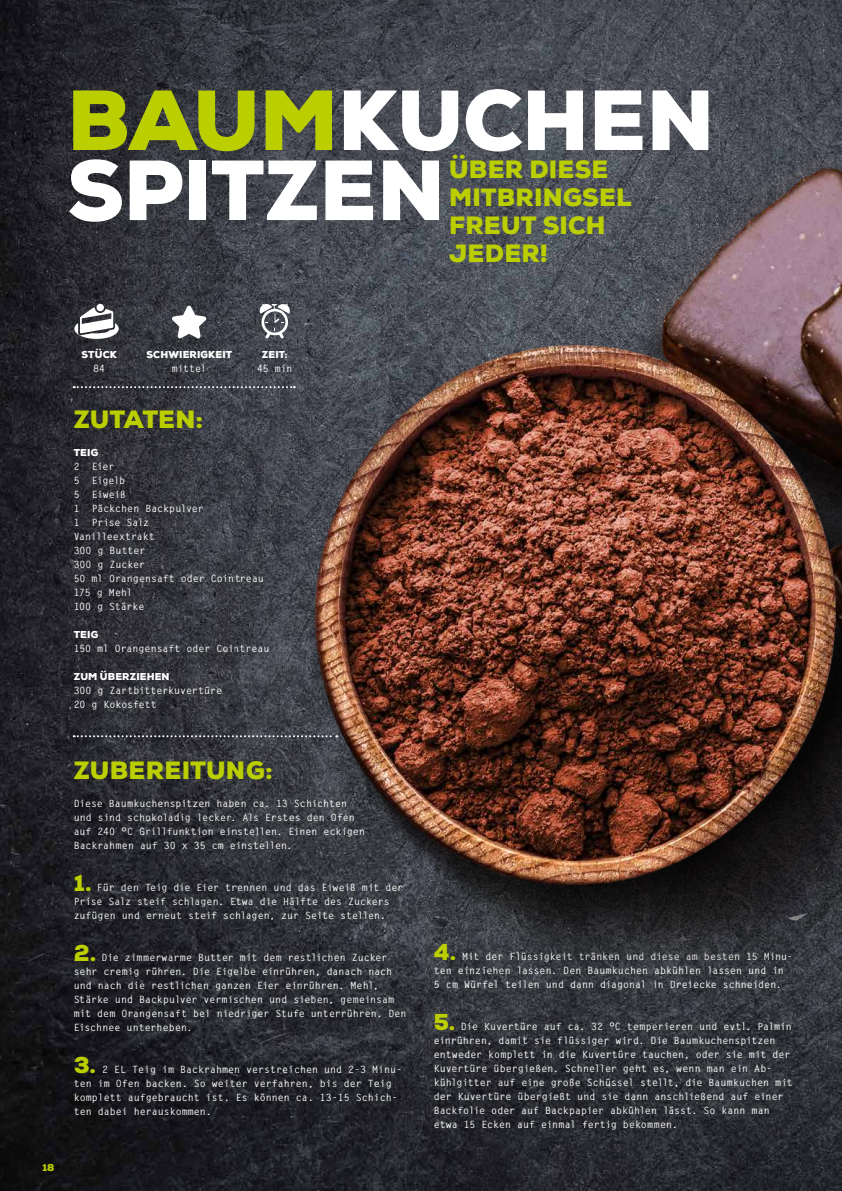
<style>
.page{position:relative;width:842px;height:1191px;background:#fff}
.page>*{position:absolute;margin:0;border:0;box-sizing:border-box;transform-origin:0 0}
.t1{font:900 85px/70px "Nexa";letter-spacing:-.005em;color:#fff}
.t2{font:900 25px/28px "Nexa";letter-spacing:.01em;color:#bbcf00}
.t3{font:900 23px "Nexa";color:#bbcf00}
.t4{font:700 10px/14px "Letter Gothic Std";letter-spacing:-.005em;color:#fff}
.t5{font:900 10px "Nexa";letter-spacing:.015em;color:#fff}
.t6{font:900 10px "Nexa";color:#bbcf00}
.s1{color:#bbcf00}
</style>
<div class="page">
<img style="left:0;top:0;width:448px;height:1191px">
<svg style="left:448px;top:965px;width:394px;height:226px;background:#2b2d33"></svg>
<svg style="left:655px;top:965px;width:187px;height:77px;background:#35383d"></svg>
<img style="left:237px;top:0;width:605px;height:965px">
<svg style="left:259px;top:303px;width:31px;height:36px"></svg>
<div style="left:97px;top:304px;width:7px;height:7px;background:#fff;border-radius:50%"></div>
<svg style="left:74px;top:307px;width:45px;height:32px"></svg>
<svg style="left:172px;top:306px;width:34px;height:32px"></svg>
<svg style="left:74px;top:386px;width:221px;height:2px"></svg>
<svg style="left:74px;top:735px;width:263px;height:2px"></svg>
<h1 class="t1" style="left:67px;top:86px;width:649px"><span class="s1">BAUM</span>KUCHEN<br>SPITZEN</h1>
<h2 class="t2" style="left:449px;top:155px;width:184px">ÜBER DIESE<br>MITBRINGSEL<br>FREUT SICH<br>JEDER!</h2>
<p class="t5" style="left:81px;top:347px;width:37px">STÜCK</p>
<p class="t4" style="left:93px;top:361px;width:14px">84</p>
<p class="t5" style="left:146px;top:347px;width:87px">SCHWIERIGKEIT</p>
<p class="t4" style="left:172px;top:361px;width:36px">mittel</p>
<p class="t5" style="left:262px;top:348px;width:27px">ZEIT:</p>
<p class="t4" style="left:257px;top:361px;width:37px">45 min</p>
<h2 class="t2" style="left:74px;top:405px;width:131px">ZUTATEN:</h2>
<p class="t5" style="left:74px;top:446px;width:26px">TEIG</p>
<p class="t4" style="left:74px;top:460px;width:192px">2 Eier<br>5 Eigelb<br>5 Eiweiß<br>1 Päckchen Backpulver<br>1 Prise Salz<br>Vanilleextrakt<br>300 g Butter<br>300 g Zucker<br>50 ml Orangensaft oder Cointreau<br>175 g Mehl<br>100 g Stärke</p>
<p class="t5" style="left:74px;top:628px;width:26px">TEIG</p>
<p class="t4" style="left:74px;top:642px;width:197px">150 ml Orangensaft oder Cointreau</p>
<p class="t5" style="left:74px;top:670px;width:97px">ZUM ÜBERZIEHEN</p>
<p class="t4" style="left:74px;top:684px;width:150px">300 g Zartbitterkuvertüre<br>20 g Kokosfett</p>
<p class="t6" style="left:43px;top:1161px;width:13px">18</p>
<h2 class="t2" style="left:74px;top:756px;width:201px">ZUBEREITUNG:</h2>
<p class="t4" style="left:74px;top:796px;width:293px">Diese Baumkuchenspitzen haben ca. 13 Schichten und sind schokoladig lecker. Als Erstes den Ofen auf 240 °C Grillfunktion einstellen. Einen eckigen Backrahmen auf 30 x 35 cm einstellen.</p>
<h3 class="t3" style="left:74px;top:868px;width:20px">1.</h3>
<p class="t4" style="left:74px;top:880px;width:331px;text-indent:23px">Für den Teig die Eier trennen und das Eiweiß mit der<br>Prise Salz steif schlagen. Etwa die Hälfte des Zuckers zufügen und erneut steif schlagen, zur Seite stellen.</p>
<h3 class="t3" style="left:74px;top:938px;width:24px">2.</h3>
<p class="t4" style="left:74px;top:950px;width:334px;text-indent:28px">Die zimmerwarme Butter mit dem restlichen Zucker sehr cremig rühren. Die Eigelbe einrühren, danach nach und nach die restlichen ganzen Eier einrühren. Mehl, Stärke und Backpulver vermischen und sieben, gemeinsam mit dem Orangensaft bei niedriger Stufe unterrühren. Den Eischnee unterheben.</p>
<h3 class="t3" style="left:74px;top:1050px;width:24px">3.</h3>
<p class="t4" style="left:74px;top:1062px;width:330px;text-indent:28px">2 EL Teig im Backrahmen verstreichen und 2-3 Minu&shy;ten im Ofen backen. So weiter verfahren, bis der Teig komplett aufgebraucht ist. Es können ca. 13-15 Schich&shy;ten dabei herauskommen.</p>
<h3 class="t3" style="left:434px;top:937px;width:24px">4.</h3>
<p class="t4" style="left:434px;top:950px;width:360px;text-indent:28px">Mit der Flüssigkeit tränken und diese am besten 15 Minu&shy;ten einziehen lassen. Den Baumkuchen abkühlen lassen und in<br>5 cm Würfel teilen und dann diagonal in Dreiecke schneiden.</p>
<h3 class="t3" style="left:434px;top:1007px;width:23px">5.</h3>
<p class="t4" style="left:434px;top:1020px;width:360px;text-indent:27px">Die Kuvertüre auf ca. 32 °C temperieren und evtl. Palmin einrühren, damit sie flüssiger wird. Die Baumkuchenspitzen entweder komplett in die Kuvertüre tauchen, oder sie mit der Kuvertüre übergießen. Schneller geht es, wenn man ein Ab&shy;kühlgitter auf eine große Schüssel stellt, die Baumkuchen mit der Kuvertüre übergießt und sie dann anschließend auf einer Backfolie oder auf Backpapier abkühlen lässt. So kann man etwa 15 Ecken auf einmal fertig bekommen.</p>
</div>
